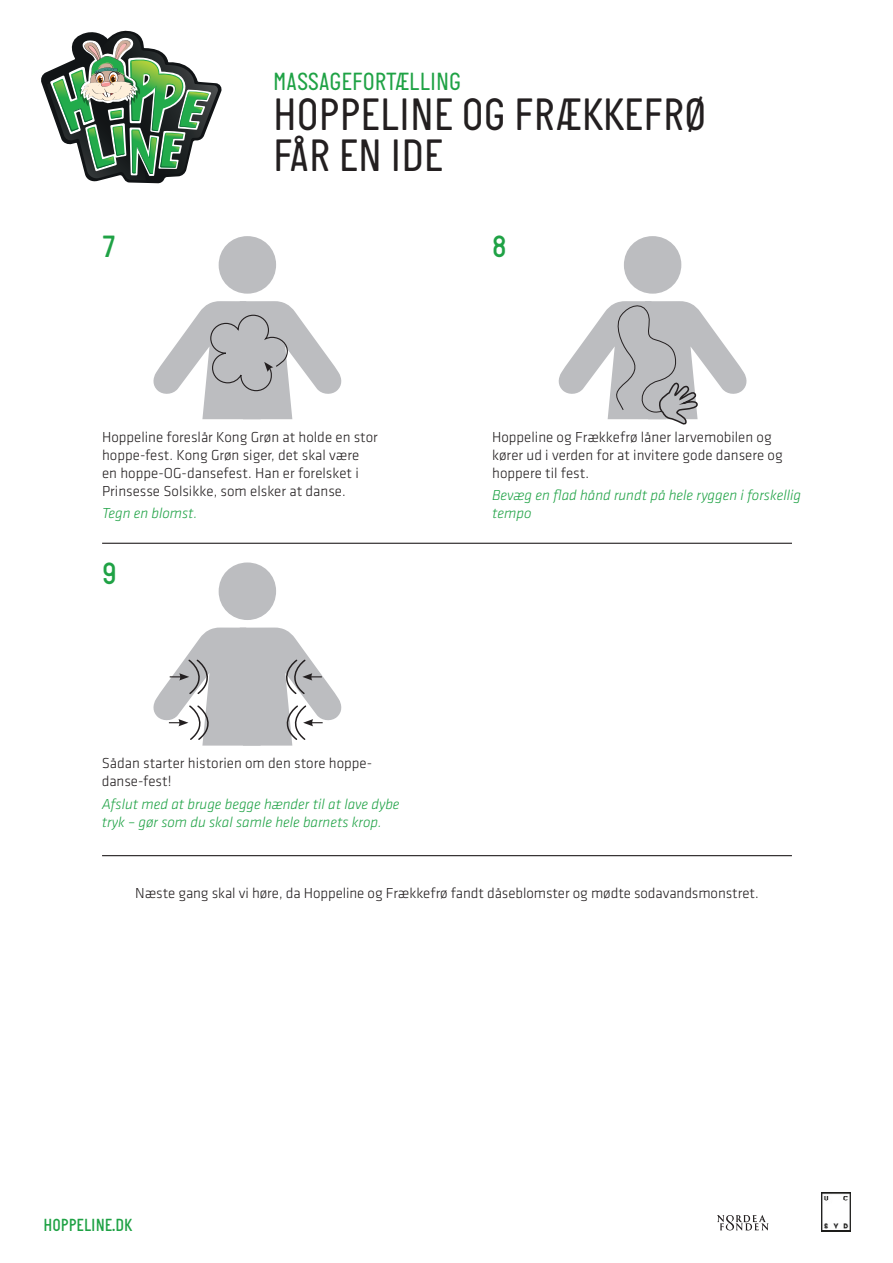
<style>
.page{position:relative;width:893px;height:1263px;background:#fff}
.page>*{position:absolute;margin:0;border:0;box-sizing:border-box;transform-origin:0 0}
.Overskrift{font:46.5px "Italian Plate";color:#231f20}
.t1{font:500 31.5px "Italian Plate";color:#1fa245}
.Overskrift-2{font:25.5px "Italian Plate";color:#1fa245}
.t2{font:500 18px "Italian Plate";color:#1fa245}
.Brødtekst{font:300 15px/18px "Klavika";color:#231f20}
.Brødteksk_italic{font:italic 300 15px/18px "Klavika";color:#1fa245}
</style>
<div class="page">
<img style="left:821px;top:1192px;width:30px;height:40px">
<svg style="left:717px;top:1215px;width:51px;height:15px"></svg>
<svg style="left:41px;top:31px;width:181px;height:152px"></svg>
<div style="left:219px;top:236px;width:57px;height:58px;background:#bcbdc0;border-radius:50%"></div>
<div style="left:624px;top:236px;width:57px;height:58px;background:#bcbdc0;border-radius:50%"></div>
<div style="left:219px;top:562px;width:57px;height:58px;background:#bcbdc0;border-radius:50%"></div>
<hr style="left:102px;top:543px;width:690px;height:1px;background:#231f20">
<hr style="left:102px;top:855px;width:690px;height:1px;background:#231f20">
<svg style="left:153px;top:627px;width:189px;height:119px"></svg>
<svg style="left:153px;top:301px;width:189px;height:118px"></svg>
<svg style="left:558px;top:301px;width:189px;height:124px"></svg>
<p class="Overskrift-2" style="left:273px;top:66px;width:190px">MASSAGEFORTÆLLING</p>
<p class="Overskrift" style="left:273px;top:88px;width:434px">HOPPELINE OG FRÆKKEFRØ</p>
<p class="Overskrift" style="left:273px;top:128px;width:172px">FÅR EN IDE</p>
<p class="t1" style="left:102px;top:229px;width:16px">7</p>
<p class="t1" style="left:492px;top:229px;width:16px">8</p>
<p class="Brødtekst" style="left:102px;top:427px;width:277px">Hoppeline foreslår Kong Grøn at holde en stor hoppe-fest. Kong Grøn siger, det skal være en hoppe-OG-dansefest. Han er forelsket i Prinsesse Solsikke, som elsker at danse.</p>
<p class="Brødteksk_italic" style="left:102px;top:504px;width:97px">Tegn en blomst.</p>
<p class="t1" style="left:102px;top:556px;width:16px">9</p>
<p class="Brødtekst" style="left:102px;top:754px;width:272px">Sådan starter historien om den store hoppe&shy;danse-fest!</p>
<p class="Brødteksk_italic" style="left:102px;top:794px;width:299px">Afslut med at bruge begge hænder til at lave dybe tryk – gør som du skal samle hele barnets krop.</p>
<p class="Brødtekst" style="left:492px;top:427px;width:292px">Hoppeline og Frækkefrø låner larvemobilen og kører ud i verden for at invitere gode dansere og hoppere til fest.</p>
<p class="Brødteksk_italic" style="left:492px;top:486px;width:310px">Bevæg en flad hånd rundt på hele ryggen i forskellig tempo</p>
<p class="Brødtekst" style="left:135px;top:884px;width:625px">Næste gang skal vi høre, da Hoppeline og Frækkefrø fandt dåseblomster og mødte sodavandsmonstret.</p>
<p class="t2" style="left:43px;top:1215px;width:90px">HOPPELINE.DK</p>
</div>
